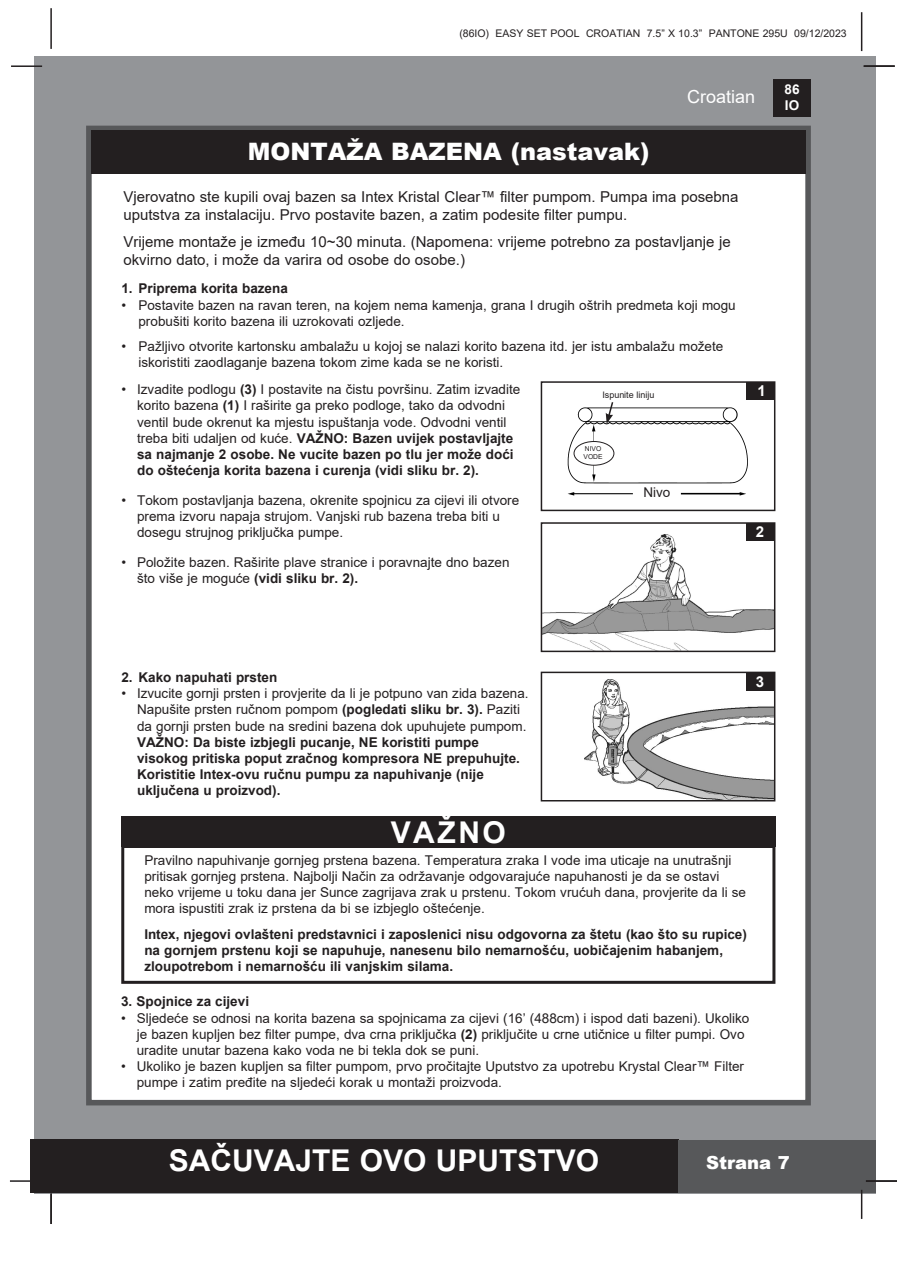
<style>
.page{position:relative;width:897px;height:1264px;background:#fff}
.page>*{position:absolute;margin:0;border:0;box-sizing:border-box;transform-origin:0 0}
.t1{font:700 30px "Arial";color:#fff}
.t2{font:900 24px "Arial";color:#fff}
.t3{font:18px "Arial";color:#fff}
.t4{font:900 18px "Arial";color:#fff}
.t5{font:15px "Arial";color:#231f20}
.t6{font:700 15px "Arial";color:#fff}
.t7{font:13.5px "Arial";color:#231f20}
.t8{font:700 13.5px "Arial";color:#231f20}
.t9{font:700 13.5px/16.2px "Arial";color:#fff}
.t10{font:10.5px "Arial";color:#231f20}
.t11{font:9px "Arial";letter-spacing:-.005em;color:#231f20}
.t12{font:6.75px "Arial";color:#231f20}
.s1{font-weight:700}
.s2{font-weight:400}
</style>
<div class="page">
<div style="left:34px;top:56px;width:841px;height:1137px;background:#939598"></div>
<div style="left:773px;top:79px;width:37px;height:38px;background:#231f20"></div>
<hr style="left:50px;top:8px;width:2px;height:41px;background:#231f20">
<hr style="left:860px;top:12px;width:2px;height:39px;background:#231f20">
<div style="left:30px;top:1140px;width:648px;height:53px;background:#231f20"></div>
<div style="left:678px;top:1140px;width:197px;height:53px;background:#57585a"></div>
<hr style="left:860px;top:1189px;width:2px;height:30px;background:#231f20">
<hr style="left:10px;top:1180px;width:31px;height:1px;background:#231f20">
<hr style="left:11px;top:65px;width:31px;height:2px;background:#231f20">
<div style="left:86px;top:126px;width:724px;height:979px;background:#fff;border:6px solid #57585a"></div>
<div style="left:91px;top:130px;width:715px;height:44px;background:#231f20"></div>
<hr style="left:863px;top:65px;width:31px;height:2px;background:#231f20">
<hr style="left:865px;top:1180px;width:31px;height:1px;background:#231f20">
<hr style="left:50px;top:1193px;width:2px;height:31px;background:#231f20">
<img style="left:543px;top:535px;width:229px;height:114px">
<div style="left:540px;top:522px;width:235px;height:130px;border:2px solid #231f20"></div>
<div style="left:746px;top:523px;width:28px;height:18px;background:#231f20"></div>
<img style="left:584px;top:679px;width:188px;height:119px">
<div style="left:540px;top:671px;width:235px;height:130px;border:2px solid #231f20"></div>
<div style="left:746px;top:673px;width:28px;height:17px;background:#231f20"></div>
<div style="left:121px;top:816px;width:654px;height:30px;background:#231f20"></div>
<div style="left:121px;top:845px;width:654px;height:139px;border:3px solid #231f20"></div>
<img style="left:567px;top:407px;width:181px;height:89px">
<div style="left:540px;top:381px;width:235px;height:130px;border:2px solid #231f20"></div>
<div style="left:746px;top:382px;width:28px;height:18px;background:#231f20"></div>
<div style="left:574px;top:441px;width:40px;height:24px;background:#fff;border-radius:50%"></div>
<div style="left:573px;top:441px;width:41px;height:24px;border:1px solid #231f20;border-radius:50%"></div>
<svg style="left:605px;top:402px;width:9px;height:22px"></svg>
<p class="t10" style="left:459px;top:26px;width:389px">(86IO) EASY SET POOL CROATIAN 7.5” X 10.3” PANTONE 295U 09/12/2023</p>
<p class="t2" style="left:248px;top:134px;width:403px">MONTAŽA BAZENA (nastavak)</p>
<h3 class="t3" style="left:687px;top:84px;width:70px">Croatian</h3>
<p class="t5" style="left:123px;top:186px;width:616px">Vjerovatno ste kupili ovaj bazen sa Intex Kristal Clear™ filter pumpom. Pumpa ima posebna</p>
<p class="t5" style="left:123px;top:204px;width:505px">uputstva za instalaciju. Prvo postavite bazen, a zatim podesite filter pumpu.</p>
<p class="t5" style="left:123px;top:231px;width:608px">Vrijeme montaže je između 10~30 minuta. (Napomena: vrijeme potrebno za postavljanje je</p>
<p class="t5" style="left:123px;top:249px;width:343px">okvirno dato, i može da varira od osobe do osobe.)</p>
<p class="t8" style="left:121px;top:279px;width:168px">1. Priprema korita bazena</p>
<p class="t7" style="left:121px;top:296px;width:615px">• Postavite bazen na ravan teren, na kojem nema kamenja, grana I drugih oštrih predmeta koji mogu</p>
<p class="t7" style="left:138px;top:312px;width:267px">probušiti korito bazena ili uzrokovati ozljede.</p>
<p class="t7" style="left:121px;top:337px;width:603px">• Pažljivo otvorite kartonsku ambalažu u kojoj se nalazi korito bazena itd. jer istu ambalažu možete</p>
<p class="t7" style="left:138px;top:353px;width:366px">iskoristiti zaodlaganje bazena tokom zime kada se ne koristi.</p>
<p class="t7" style="left:121px;top:380px;width:400px">• Izvadite podlogu <span class="s1">(3)</span> I postavite na čistu površinu. Zatim izvadite</p>
<p class="t7" style="left:137px;top:396px;width:369px">korito bazena <span class="s1">(1)</span> I raširite ga preko podloge, tako da odvodni</p>
<p class="t7" style="left:137px;top:412px;width:371px">ventil bude okrenut ka mjestu ispuštanja vode. Odvodni ventil</p>
<p class="t8" style="left:137px;top:428px;width:377px"><span class="s2">treba biti udaljen od kuće.</span> VAŽNO: Bazen uvijek postavljajte</p>
<p class="t8" style="left:137px;top:445px;width:378px">sa najmanje 2 osobe. Ne vucite bazen po tlu jer može doći</p>
<p class="t8" style="left:137px;top:461px;width:343px">do oštećenja korita bazena i curenja (vidi sliku br. 2).</p>
<p class="t7" style="left:121px;top:491px;width:399px">• Tokom postavljanja bazena, okrenite spojnicu za cijevi ili otvore</p>
<p class="t7" style="left:137px;top:507px;width:364px">prema izvoru napaja strujom. Vanjski rub bazena treba biti u</p>
<p class="t7" style="left:137px;top:523px;width:207px">dosegu strujnog priključka pumpe.</p>
<p class="t7" style="left:121px;top:553px;width:389px">• Položite bazen. Raširite plave stranice i poravnajte dno bazen</p>
<p class="t8" style="left:137px;top:569px;width:222px"><span class="s2">što više je moguće</span> (vidi sliku br. 2).</p>
<p class="t11" style="left:602px;top:389px;width:53px">Ispunite liniju</p>
<p class="t12" style="left:584px;top:444px;width:18px">NIVO</p>
<p class="t12" style="left:583px;top:452px;width:21px">VODE</p>
<p class="t7" style="left:643px;top:483px;width:28px">Nivo</p>
<p class="t6" style="left:757px;top:380px;width:10px">1</p>
<p class="t6" style="left:755px;top:521px;width:10px">2</p>
<p class="t9" style="left:784px;top:81px;width:17px">86<br>IO</p>
<p class="t8" style="left:121px;top:667px;width:157px">2. Kako napuhati prsten</p>
<p class="t7" style="left:121px;top:684px;width:408px">• Izvucite gornji prsten i provjerite da li je potpuno van zida bazena.</p>
<p class="t7" style="left:137px;top:700px;width:384px">Napušite prsten ručnom pompom <span class="s1">(pogledati sliku br. 3).</span> Paziti</p>
<p class="t7" style="left:137px;top:716px;width:391px">da gornji prsten bude na sredini bazena dok upuhujete pumpom.</p>
<p class="t8" style="left:137px;top:732px;width:343px">VAŽNO: Da biste izbjegli pucanje, NE koristiti pumpe</p>
<p class="t8" style="left:137px;top:748px;width:384px">visokog pritiska poput zračnog kompresora NE prepuhujte.</p>
<p class="t8" style="left:137px;top:765px;width:348px">Koristitie Intex-ovu ručnu pumpu za napuhivanje (nije</p>
<p class="t8" style="left:137px;top:781px;width:145px">uključena u proizvod).</p>
<p class="t1" style="left:390px;top:812px;width:117px">VAŽNO</p>
<p class="t7" style="left:144px;top:851px;width:588px">Pravilno napuhivanje gornjeg prstena bazena. Temperatura zraka I vode ima uticaje na unutrašnji</p>
<p class="t7" style="left:144px;top:867px;width:576px">pritisak gornjeg prstena. Najbolji Način za održavanje odgovarajuće napuhanosti je da se ostavi</p>
<p class="t7" style="left:144px;top:883px;width:603px">neko vrijeme u toku dana jer Sunce zagrijava zrak u prstenu. Tokom vrućuh dana, provjerite da li se</p>
<p class="t7" style="left:144px;top:899px;width:342px">mora ispustiti zrak iz prstena da bi se izbjeglo oštećenje.</p>
<p class="t8" style="left:144px;top:924px;width:604px">Intex, njegovi ovlašteni predstavnici i zaposlenici nisu odgovorna za štetu (kao što su rupice)</p>
<p class="t8" style="left:144px;top:940px;width:580px">na gornjem prstenu koji se napuhuje, nanesenu bilo nemarnošću, uobičajenim habanjem,</p>
<p class="t8" style="left:144px;top:957px;width:310px">zloupotrebom i nemarnošću ili vanjskim silama.</p>
<p class="t6" style="left:755px;top:670px;width:10px">3</p>
<p class="t8" style="left:121px;top:992px;width:129px">3. Spojnice za cijevi</p>
<p class="t7" style="left:121px;top:1008px;width:629px">• Sljedeće se odnosi na korita bazena sa spojnicama za cijevi (16’ (488cm) i ispod dati bazeni). Ukoliko</p>
<p class="t7" style="left:137px;top:1024px;width:609px">je bazen kupljen bez filter pumpe, dva crna priključka <span class="s1">(2)</span> priključite u crne utičnice u filter pumpi. Ovo</p>
<p class="t7" style="left:137px;top:1041px;width:344px">uradite unutar bazena kako voda ne bi tekla dok se puni.</p>
<p class="t7" style="left:121px;top:1057px;width:624px">• Ukoliko je bazen kupljen sa filter pumpom, prvo pročitajte Uputstvo za upotrebu Krystal Clear™ Filter</p>
<p class="t7" style="left:137px;top:1073px;width:367px">pumpe i zatim pređite na sljedeći korak u montaži proizvoda.</p>
<h1 class="t1" style="left:169px;top:1139px;width:432px">SAČUVAJTE OVO UPUTSTVO</h1>
<h3 class="t4" style="left:706px;top:1149px;width:85px">Strana 7</h3>
</div>
